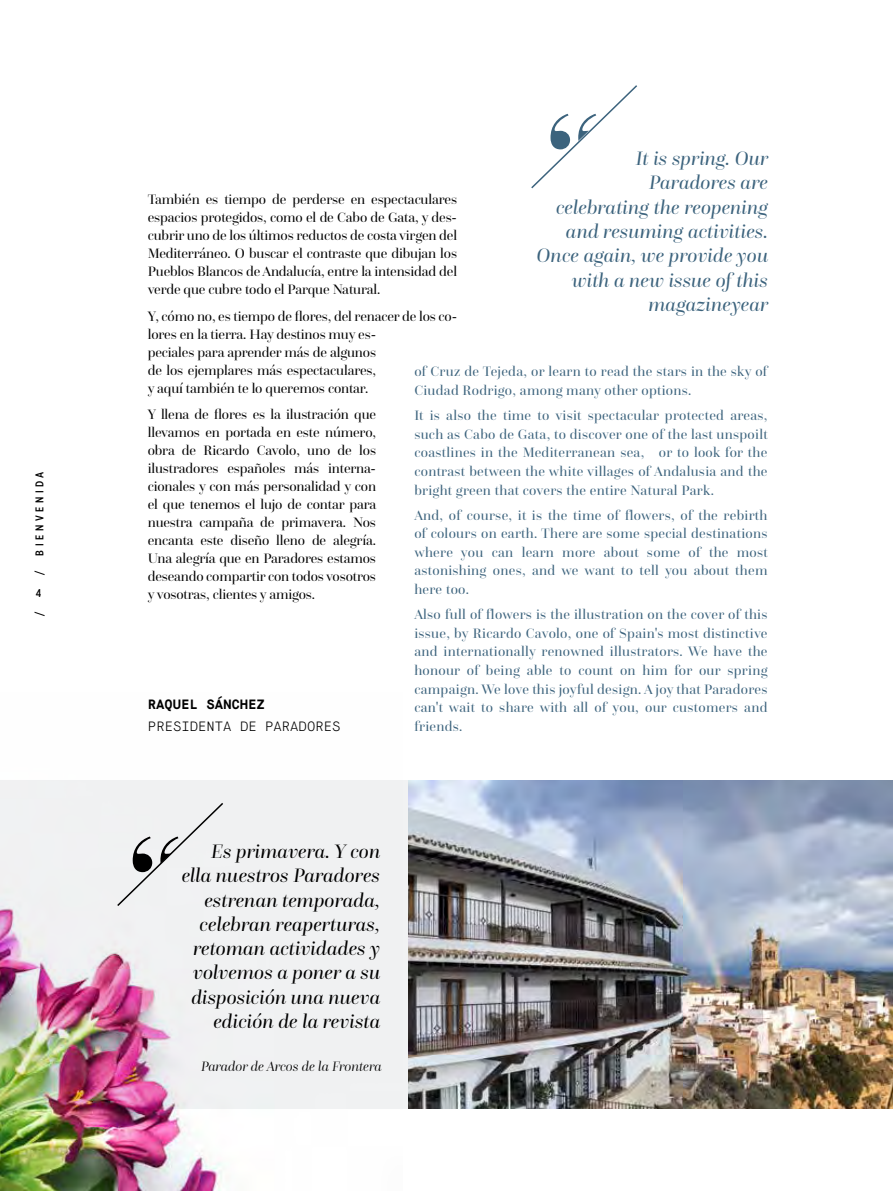
<style>
.page{position:relative;width:893px;height:1191px;background:#fff}
.page>*{position:absolute;margin:0;border:0;box-sizing:border-box;transform-origin:0 0}
.t1{font:700 120px "Mackay DEMO";color:#3c637d}
.t2{font:700 120px "Mackay DEMO";color:#000}
.t3{font:italic 20.25px/24.3px "Questa Grande";color:#000;text-align:right}
.t4{font:italic 20.25px/24.3px "Questa Grande";color:#3c637d;text-align:right}
.t5{font:14.25px/18.6px "Questa Grande";letter-spacing:.02em;color:#3c637d;text-align:justify}
.t6{font:14.25px/18px "Questa Grande";letter-spacing:-.01em;color:#000;text-align:justify}
.t7{font:italic 300 14.25px "Questa Grande";letter-spacing:-.01em;color:#000}
.t8{font:300 13.5px "Maison Mono";color:#000}
.t9{font:700 13.5px "Maison Mono";color:#000}
.t10{font:500 11.25px "Gotham X Narrow";letter-spacing:.32em;color:#000}
</style>
<div class="page">
<img style="left:408px;top:780px;width:485px;height:328px">
<svg style="left:531px;top:85px;width:106px;height:104px"></svg>
<img style="left:0;top:780px;width:403px;height:411px">
<p class="t10" style="left:33px;top:555px;width:85px;rotate:-90deg">BIENVENIDA</p>
<p class="t10" style="left:36px;top:586px;width:7px">4</p>
<p class="t10" style="left:33px;top:616px;width:6px;rotate:-90deg">/</p>
<p class="t10" style="left:33px;top:575px;width:6px;rotate:-90deg">/</p>
<h1 class="t1" style="left:603px;top:227px;width:58px;rotate:-180deg">,,</h1>
<h2 class="t4" style="left:537px;top:146px;width:233px">It is spring. Our<br>Paradores are<br>celebrating the reopening and resuming activities.<br>Once again, we provide you with a new issue of this magazineyear</h2>
<p class="t6" style="left:148px;top:190px;width:311px">También es tiempo de perderse en espectaculares espacios protegidos, como el de Cabo de Gata, y des&shy;cubrir uno de los últimos reductos de costa virgen del Mediterráneo. O buscar el contraste que dibujan los Pueblos Blancos de Andalucía, entre la intensidad del verde que cubre todo el Parque Natural.</p>
<p class="t6" style="left:148px;top:307px;width:311px;text-align:left">Y, cómo no, es tiempo de flores, del renacer de los co&shy;lores en la tierra. Hay destinos muy es-<br>peciales para aprender más de algunos<br>de los ejemplares más espectaculares,<br>y aquí también te lo queremos contar.</p>
<p class="t6" style="left:148px;top:405px;width:230px">Y llena de flores es la ilustración que llevamos en portada en este número, obra de Ricardo Cavolo, uno de los ilustradores españoles más interna&shy;cionales y con más personalidad y con el que tenemos el lujo de contar para nuestra campaña de primavera. Nos encanta este diseño lleno de alegría.<br>Una alegría que en Paradores estamos deseando compartir con todos vosotros y vosotras, clientes y amigos.</p>
<p class="t5" style="left:414px;top:362px;width:355px">of Cruz de Tejeda, or learn to read the stars in the sky of<br>Ciudad Rodrigo, among many other options.</p>
<p class="t5" style="left:414px;top:406px;width:355px">It is also the time to visit spectacular protected areas, such as Cabo de Gata, to discover one of the last unspoilt coastlines in the Mediterranean sea, or to look for the contrast between the white villages of Andalusia and the bright green that covers the entire Natural Park.</p>
<p class="t5" style="left:414px;top:505px;width:355px">And, of course, it is the time of flowers, of the rebirth of colours on earth. There are some special destinations where you can learn more about some of the most astonishing ones, and we want to tell you about them here too.</p>
<p class="t5" style="left:414px;top:605px;width:355px">Also full of flowers is the illustration on the cover of this issue, by Ricardo Cavolo, one of Spain's most distinctive and internationally renowned illustrators. We have the honour of being able to count on him for our spring campaign. We love this joyful design. A joy that Paradores can't wait to share with all of you, our customers and friends.</p>
<p class="t9" style="left:148px;top:696px;width:119px">RAQUEL SÁNCHEZ</p>
<p class="t8" style="left:148px;top:719px;width:194px">PRESIDENTA DE PARADORES</p>
<h1 class="t2" style="left:185px;top:950px;width:58px;rotate:-180deg">,,</h1>
<h2 class="t3" style="left:182px;top:839px;width:200px">Es primavera. Y con ella nuestros Paradores estrenan temporada, celebran reaperturas, retoman actividades y volvemos a poner a su disposición una nueva edición de la revista</h2>
<p class="t7" style="left:201px;top:1058px;width:182px">Parador de Arcos de la Frontera</p>
</div>
